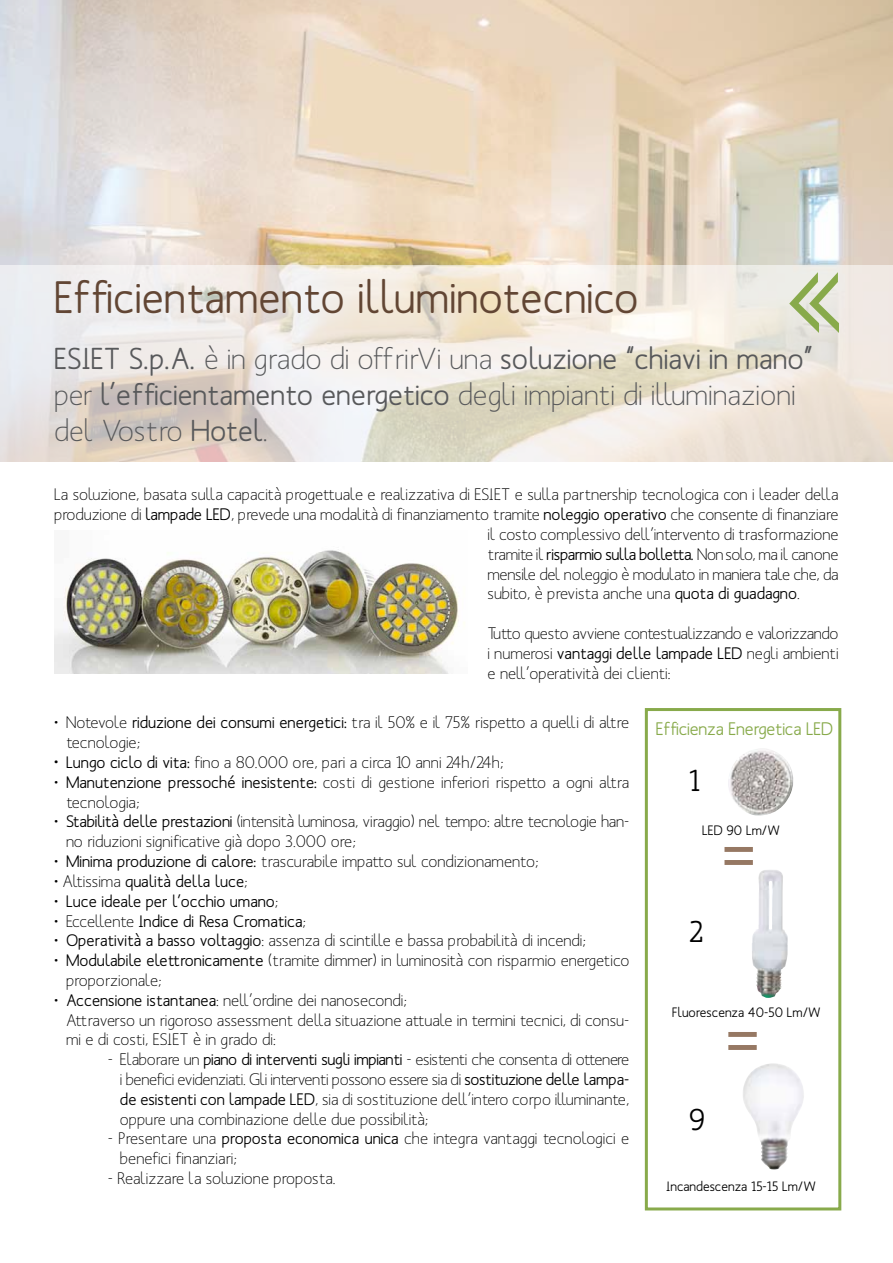
<style>
.page{position:relative;width:893px;height:1263px;background:#fff}
.page>*{position:absolute;margin:0;border:0;box-sizing:border-box;transform-origin:0 0}
.t1{font:60px "Arial";color:#967863}
.t2{font:500 45px "Mank Sans";color:#624634}
.t3{font:500 30px/36px "Mank Sans";color:#58595b}
.t4{font:500 30px "Mank Sans";color:#000}
.t5{font:500 18px "Mank Sans";letter-spacing:-.01em;color:#88aa4b}
.t6{font:16.5px/19.8px "Mank Sans";color:#000}
.t7{font:500 16.5px "Mank Sans";color:#000}
.t8{font:16.5px "Mank Sans";letter-spacing:-.03em;color:#000}
.t9{font:16.5px "Mank Sans";letter-spacing:-.02em;color:#000}
.t10{font:500 13.5px "Mank Sans";color:#000}
.s1{font-weight:400}
.s2{font-weight:500}
</style>
<div class="page">
<img style="left:0;top:0;width:893px;height:265px">
<svg style="left:0;top:265px;width:893px;height:197px"></svg>
<img style="left:55px;top:550px;width:410px;height:124px">
<svg style="left:789px;top:272px;width:50px;height:61px"></svg>
<img style="left:743px;top:1063px;width:61px;height:106px">
<img style="left:752px;top:870px;width:35px;height:128px">
<img style="left:728px;top:749px;width:66px;height:67px">
<div style="left:645px;top:708px;width:196px;height:502px;border:3px solid #88aa4b"></div>
<h2 class="t2" style="left:54px;top:269px;width:586px">Efficientamento illuminotecnico</h2>
<h3 class="t3" style="left:54px;top:340px;width:760px">ESIET S.p.A. <span class="s1">è in grado di offrirVi una</span> soluzione “chiavi in mano” <span class="s1">per</span> l’efficientamento energetico <span class="s1">degli impianti di illuminazioni del Vostro</span> Hotel<span class="s1">.</span></h3>
<p class="t6" style="left:54px;top:485px;width:786px">La soluzione, basata sulla capacità progettuale e realizzativa di ESIET e sulla partnership tecnologica con i leader della</p>
<p class="t6" style="left:54px;top:504px;width:786px">produzione di <span class="s2">lampade LED</span>, prevede una modalità di finanziamento tramite <span class="s2">noleggio operativo</span> che consente di finanziare</p>
<p class="t6" style="left:488px;top:524px;width:353px">il costo complessivo dell’intervento di trasformazione</p>
<p class="t8" style="left:488px;top:544px;width:353px">tramite il <span class="s2">risparmio sulla bolletta.</span> Non solo, ma il canone</p>
<p class="t9" style="left:488px;top:564px;width:352px">mensile del noleggio è modulato in maniera tale che, da</p>
<p class="t6" style="left:488px;top:584px;width:314px">subito, è prevista anche una <span class="s2">quota di guadagno</span>.</p>
<p class="t6" style="left:488px;top:623px;width:353px;text-align:justify">Tutto questo avviene contestualizzando e valorizzando i numerosi <span class="s2">vantaggi delle lampade LED</span> negli ambienti e nell’operatività dei clienti:</p>
<p class="t6" style="left:66px;top:713px;width:565px;text-indent:-12px">• Notevole <span class="s2">riduzione dei consumi energetici:</span> tra il 50% e il 75% rispetto a quelli di altre tecnologie;</p>
<p class="t6" style="left:54px;top:752px;width:451px"><span class="s2">• Lungo ciclo di vita:</span> fino a 80.000 ore, pari a circa 10 anni 24h/24h;</p>
<p class="t6" style="left:66px;top:772px;width:565px;text-indent:-12px">• <span class="s2">Manutenzione pressoché inesistente:</span> costi di gestione inferiori rispetto a ogni altra tecnologia;</p>
<p class="t6" style="left:66px;top:812px;width:565px;text-indent:-12px">• <span class="s2">Stabilità delle prestazioni</span> (intensità luminosa, viraggio) nel tempo: altre tecnologie han&shy;no riduzioni significative già dopo 3.000 ore;</p>
<p class="t6" style="left:54px;top:851px;width:486px">• <span class="s2">Minima produzione di calore:</span> trascurabile impatto sul condizionamento;</p>
<p class="t7" style="left:54px;top:871px;width:195px"><span class="s1">• Altissima</span> qualità della luce<span class="s1">;</span></p>
<p class="t7" style="left:54px;top:890px;width:226px"><span class="s1">•</span> Luce ideale per l’occhio umano<span class="s1">;</span></p>
<p class="t7" style="left:54px;top:910px;width:253px"><span class="s1">• Eccellente</span> Indice di Resa Cromatica<span class="s1">;</span></p>
<p class="t6" style="left:54px;top:930px;width:533px">• <span class="s2">Operatività a basso voltaggio</span>: assenza di scintille e bassa probabilità di incendi;</p>
<p class="t6" style="left:66px;top:950px;width:565px;text-indent:-12px">• <span class="s2">Modulabile elettronicamente</span> (tramite dimmer) in luminosità con risparmio energetico proporzionale;</p>
<p class="t6" style="left:66px;top:990px;width:565px;text-indent:-12px">• <span class="s2">Accensione istantanea</span>: nell’ordine dei nanosecondi;<br>Attraverso un rigoroso assessment della situazione attuale in termini tecnici, di consu&shy;mi e di costi, ESIET è in grado di:</p>
<p class="t6" style="left:120px;top:1049px;width:511px;text-align:justify;text-indent:-12px">- Elaborare un <span class="s2">piano di interventi sugli impianti</span> - esistenti che consenta di ottenere i benefici evidenziati. Gli interventi possono essere sia di <span class="s2">sostituzione delle lampa&shy;de esistenti con lampade LED</span>, sia di sostituzione dell’intero corpo illuminante, oppure una combinazione delle due possibilità;</p>
<p class="t6" style="left:120px;top:1128px;width:511px;text-indent:-12px">- Presentare una <span class="s2">proposta economica unica</span> che integra vantaggi tecnologici e benefici finanziari;</p>
<p class="t6" style="left:108px;top:1168px;width:229px">- Realizzare la soluzione proposta.</p>
<p class="t5" style="left:656px;top:718px;width:179px">Efficienza Energetica LED</p>
<h3 class="t4" style="left:689px;top:761px;width:13px">1</h3>
<p class="t10" style="left:702px;top:822px;width:79px">LED 90 Lm/W</p>
<h1 class="t1" style="left:721px;top:817px;width:37px">=</h1>
<h3 class="t4" style="left:689px;top:913px;width:16px">2</h3>
<p class="t10" style="left:672px;top:1003px;width:150px">Fluorescenza 40-50 Lm/W</p>
<h1 class="t1" style="left:725px;top:1002px;width:37px">=</h1>
<h3 class="t4" style="left:689px;top:1100px;width:18px">9</h3>
<p class="t10" style="left:666px;top:1178px;width:151px">Incandescenza 15-15 Lm/W</p>
</div>
